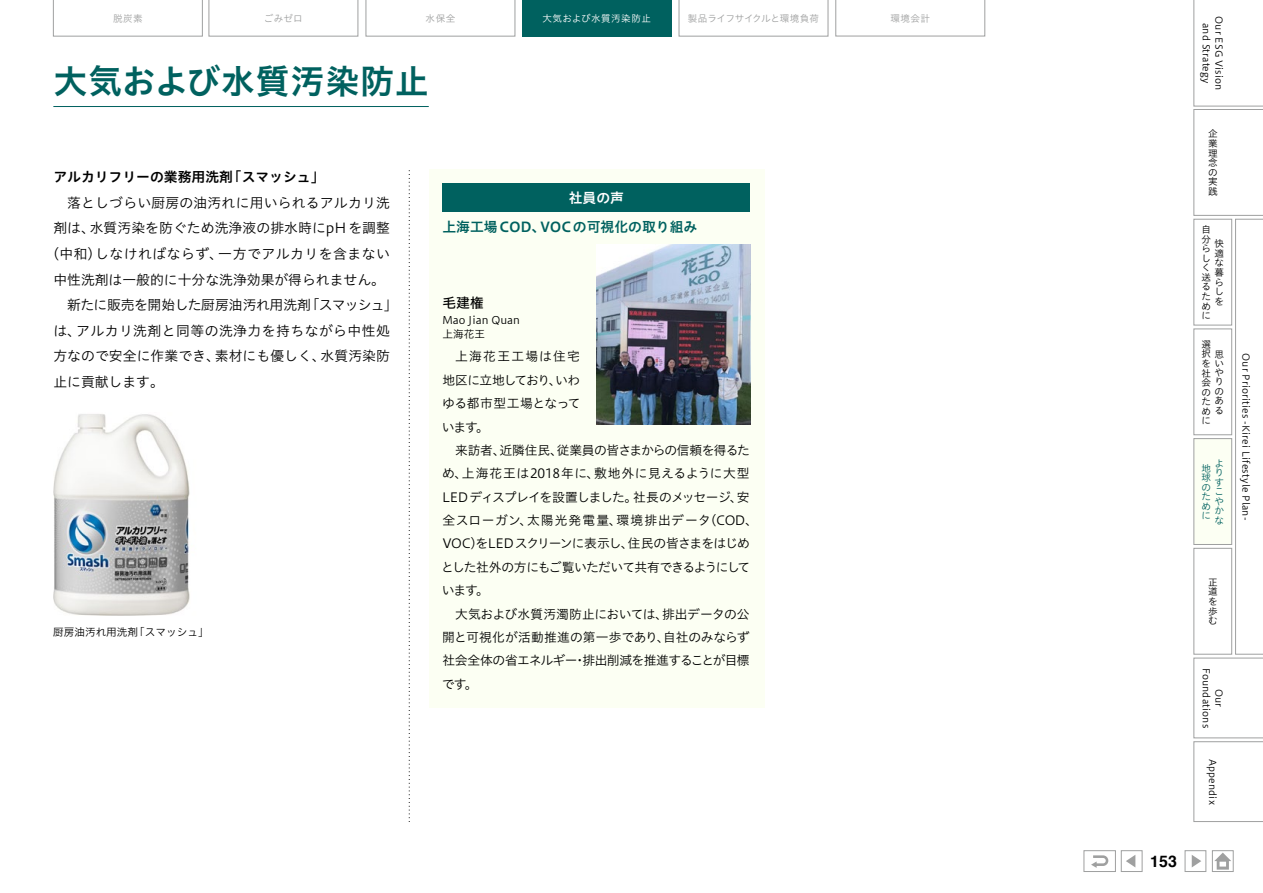
<style>
.page{position:relative;width:1263px;height:893px;background:#fff}
.page>*{position:absolute;margin:0;border:0;box-sizing:border-box;transform-origin:0 0}
.t1{font:34.05px "Hiragino UD Sans Std W6";letter-spacing:.02em;color:#00615f}
.t2{font:700 15.9px "Helvetica";color:#000}
.t3{font:13.8px "Hiragino UD Sans Std W3";letter-spacing:.005em;color:#000}
.t4{font:13.8px "Hiragino UD Sans Std W3";letter-spacing:.04em;color:#000}
.t5{font:13.8px "Hiragino UD Sans Std W3";letter-spacing:-.03em;color:#000}
.t6{font:13.8px "Hiragino UD Sans Std W3";letter-spacing:.035em;color:#000}
.t7{font:13.8px "Hiragino UD Sans Std W6";color:#000}
.t8{font:13.8px "Hiragino UD Sans Std W6";color:#00615f}
.t9{font:13.8px "Hiragino UD Sans Std W6";color:#fff}
.t10{font:13.8px "Hiragino UD Sans Std W5";color:#000}
.t11{font:12.75px/23.4px "Hiragino UD Sans Std W3";letter-spacing:-.03em;color:#000;text-align:justify}
.t12{font:10.65px/14.9px "Hiragino UD Sans Std W3";color:#000}
.t13{font:9.6px/9.6px "Hiragino UD Sans Std W3";letter-spacing:.02em;color:#000;text-align:justify}
.t14{font:9.6px "Hiragino UD Sans Std W3";letter-spacing:.02em;color:#9fa0a0}
.t15{font:9.6px "Hiragino UD Sans Std W3";letter-spacing:-.015em;color:#9fa0a0}
.t16{font:9.6px/9.4px "Hiragino UD Sans Std W3";color:#00615f}
.t17{font:9.6px "Hiragino UD Sans Std W3";letter-spacing:.05em;color:#fff}
</style>
<div class="page">
<hr style="left:53px;top:106px;width:376px;height:1px;background:#00615f">
<img style="left:53px;top:414px;width:137px;height:202px">
<div style="left:428px;top:169px;width:336px;height:539px;background:#fcfff3"></div>
<div style="left:442px;top:184px;width:308px;height:28px;background:#00615f"></div>
<img style="left:597px;top:244px;width:153px;height:180px">
<svg style="left:409px;top:170px;width:1px;height:652px"></svg>
<div style="left:1185px;top:850px;width:21px;height:22px;background:#fff;border:1px solid #9fa0a0"></div>
<svg style="left:1192px;top:855px;width:9px;height:12px"></svg>
<div style="left:1121px;top:850px;width:21px;height:22px;background:#fff;border:1px solid #9fa0a0"></div>
<svg style="left:1126px;top:855px;width:9px;height:12px"></svg>
<div style="left:1212px;top:850px;width:21px;height:22px;background:#fff;border:1px solid #9fa0a0"></div>
<svg style="left:1214px;top:853px;width:17px;height:17px"></svg>
<div style="left:1084px;top:850px;width:32px;height:22px;background:#fff;border:1px solid #9fa0a0"></div>
<svg style="left:1091px;top:855px;width:17px;height:13px"></svg>
<svg style="left:1194px;top:0;width:69px;height:822px"></svg>
<svg style="left:209px;top:0;width:149px;height:36px"></svg>
<svg style="left:366px;top:0;width:149px;height:36px"></svg>
<svg style="left:679px;top:0;width:149px;height:36px"></svg>
<svg style="left:835px;top:0;width:150px;height:36px"></svg>
<svg style="left:53px;top:0;width:150px;height:36px"></svg>
<div style="left:522px;top:0;width:149px;height:36px;background:#00615f"></div>
<p class="t14" style="left:113px;top:11px;width:31px">脱炭素</p>
<p class="t14" style="left:264px;top:11px;width:40px">ごみゼロ</p>
<p class="t14" style="left:426px;top:11px;width:31px">水保全</p>
<p class="t17" style="left:542px;top:11px;width:110px">大気および水質汚染防止</p>
<p class="t15" style="left:688px;top:11px;width:133px">製品ライフサイクルと環境負荷</p>
<p class="t14" style="left:890px;top:11px;width:41px">環境会計</p>
<h1 class="t1" style="left:53px;top:55px;width:377px">大気および水質汚染防止</h1>
<p class="t7" style="left:53px;top:167px;width:273px">アルカリフリーの業務用洗剤「スマッシュ」</p>
<p class="t3" style="left:67px;top:192px;width:324px">落としづらい厨房の油汚れに用いられるアルカリ洗</p>
<p class="t3" style="left:53px;top:218px;width:338px">剤は、水質汚染を防ぐため洗浄液の排水時にpHを調整</p>
<p class="t4" style="left:46px;top:243px;width:346px">（中和）しなければならず、一方でアルカリを含まない</p>
<p class="t3" style="left:53px;top:269px;width:333px">中性洗剤は一般的に十分な洗浄効果が得られません。</p>
<p class="t5" style="left:67px;top:294px;width:332px">新たに販売を開始した厨房油汚れ用洗剤「スマッシュ」</p>
<p class="t6" style="left:53px;top:320px;width:338px">は、アルカリ洗剤と同等の洗浄力を持ちながら中性処</p>
<p class="t3" style="left:53px;top:345px;width:338px">方なので安全に作業でき、素材にも優しく、水質汚染防</p>
<p class="t3" style="left:53px;top:371px;width:112px">止に貢献します。</p>
<p class="t12" style="left:53px;top:624px;width:157px">厨房油汚れ用洗剤「スマッシュ」</p>
<p class="t9" style="left:569px;top:187px;width:57px">社員の声</p>
<p class="t8" style="left:442px;top:217px;width:256px">上海工場COD、VOCの可視化の取り組み</p>
<p class="t10" style="left:442px;top:293px;width:43px">毛建権</p>
<p class="t12" style="left:442px;top:311px;width:79px">Mao Jian Quan上海花王</p>
<p class="t11" style="left:442px;top:344px;width:140px;text-indent:13px">上海花王工場は住宅地区に立地しており、いわゆる都市型工場となっています。</p>
<p class="t11" style="left:441px;top:438px;width:318px;text-align:left;text-indent:14px">来訪者、近隣住民、従業員の皆さまからの信頼を得るため、上海花王は2018年に、敷地外に見えるように大型<br>LED ディスプレイを設置しました。社長のメッセージ、安全スローガン、太陽光発電量、環境排出データ（COD、<br>VOC）をLEDスクリーンに表示し、住民の皆さまをはじめとした社外の方にもご覧いただいて共有できるようにしています。</p>
<p class="t11" style="left:442px;top:601px;width:309px;text-indent:13px">大気および水質汚濁防止においては、排出データの公開と可視化が活動推進の第一歩であり、自社のみならず社会全体の省エネルギー・排出削減を推進することが目標です。</p>
<p class="t2" style="left:1150px;top:848px;width:28px">153</p>
<p class="t13" style="left:1226px;top:16px;width:76px;line-height:12.8px;text-align:center;rotate:90deg">Our ESG Vision and Strategy</p>
<p class="t13" style="left:1208px;top:128px;width:11px">企業理念の実践</p>
<p class="t13" style="left:1201px;top:224px;width:11px;text-align:left">自分らしく送るために</p>
<p class="t13" style="left:1214px;top:238px;width:11px">快適な暮らしを</p>
<p class="t13" style="left:1201px;top:339px;width:11px">選</p>
<p class="t13" style="left:1201px;top:349px;width:23px;text-align:left">択思をい社や会りののたあめる</p>
<p class="t13" style="left:1201px;top:415px;width:10px">に</p>
<p class="t16" style="left:1214px;top:458px;width:11px">よりすこやかな</p>
<p class="t16" style="left:1201px;top:463px;width:11px;text-align:justify">地球のために</p>
<p class="t13" style="left:1251px;top:353px;width:169px;rotate:90deg">Our Priorities -Kirei Lifestyle Plan-</p>
<p class="t13" style="left:1208px;top:577px;width:11px">正道を歩む</p>
<p class="t13" style="left:1226px;top:668px;width:62px;line-height:12.8px;text-align:center;rotate:90deg">Our<br>Foundations</p>
<p class="t13" style="left:1218px;top:758px;width:48px;rotate:90deg">Appendix</p>
</div>
